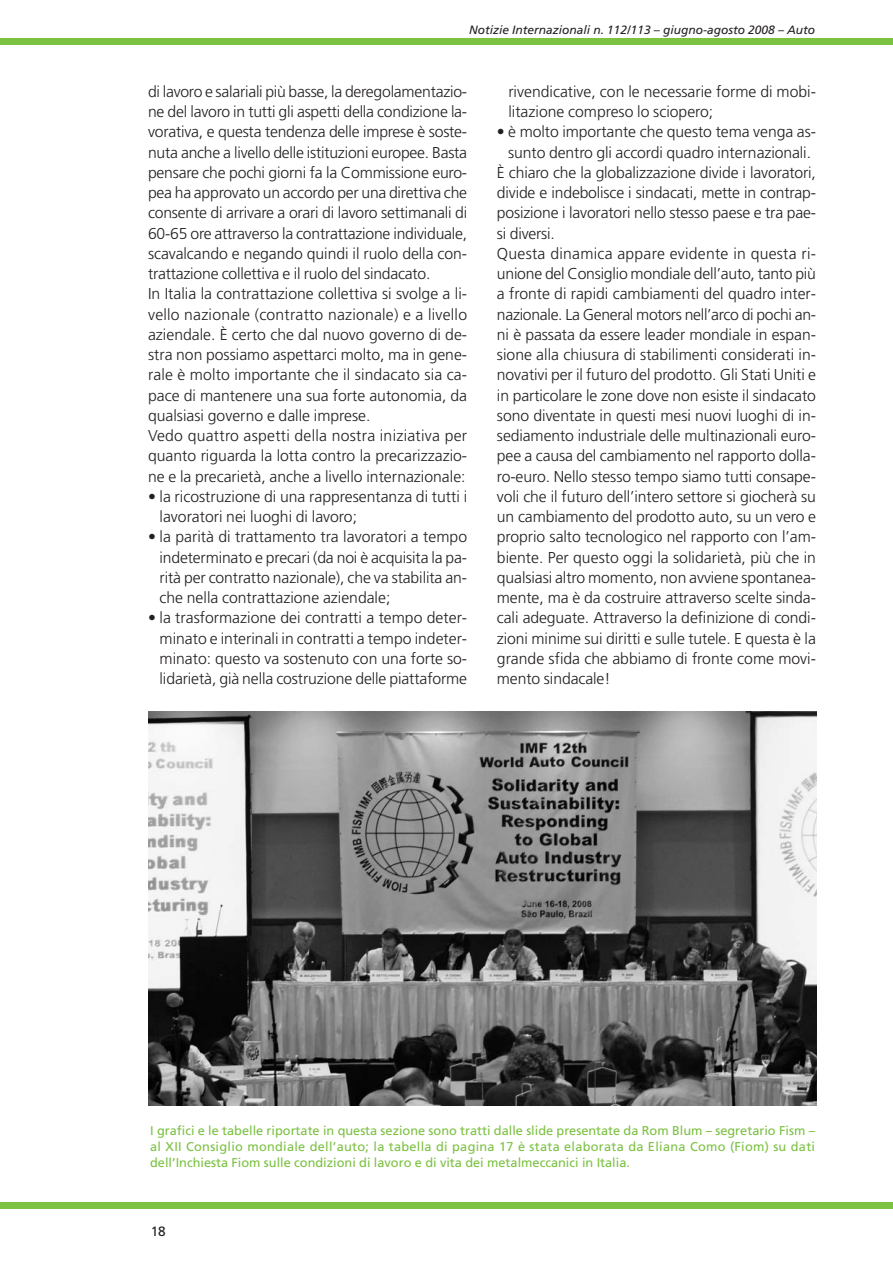
<style>
.page{position:relative;width:893px;height:1263px;background:#fff}
.page>*{position:absolute;margin:0;border:0;box-sizing:border-box;transform-origin:0 0}
.t1{font:300 15.75px/20.2px "Frutiger";letter-spacing:-.005em;color:#231f20}
.t2{font:300 15.75px "Frutiger";letter-spacing:.015em;color:#231f20}
.t3{font:13.5px "Frutiger";color:#231f20}
.t4{font:12.75px/15.8px "Frutiger";color:#7bc142;text-align:justify}
.t5{font:italic 12px "Frutiger";color:#231f20}
</style>
<div class="page">
<div style="left:0;top:1202px;width:892px;height:6px;background:#7bc142"></div>
<div style="left:0;top:38px;width:892px;height:7px;background:#7bc142"></div>
<img style="left:149px;top:711px;width:667px;height:395px">
<p class="t5" style="left:469px;top:25px;width:348px">Notizie Internazionali n. 112/113 – giugno-agosto 2008 – Auto</p>
<p class="t1" style="left:148px;top:83px;width:320px">di lavoro e salariali più basse, la deregolamentazio&shy;ne del lavoro in tutti gli aspetti della condizione la&shy;vorativa, e questa tendenza delle imprese è soste&shy;nuta anche a livello delle istituzioni europee. Basta pensare che pochi giorni fa la Commissione euro&shy;pea ha approvato un accordo per una direttiva che consente di arrivare a orari di lavoro settimanali di 60-65 ore attraverso la contrattazione individuale, scavalcando e negando quindi il ruolo della con&shy;trattazione collettiva e il ruolo del sindacato.<br>In Italia la contrattazione collettiva si svolge a li&shy;vello nazionale (contratto nazionale) e a livello aziendale. È certo che dal nuovo governo di de&shy;stra non possiamo aspettarci molto, ma in gene&shy;rale è molto importante che il sindacato sia ca&shy;pace di mantenere una sua forte autonomia, da qualsiasi governo e dalle imprese.<br>Vedo quattro aspetti della nostra iniziativa per quanto riguarda la lotta contro la precarizzazio&shy;ne e la precarietà, anche a livello internazionale:</p>
<p class="t1" style="left:159px;top:488px;width:309px;text-indent:-11px">• la ricostruzione di una rappresentanza di tutti i lavoratori nei luoghi di lavoro;</p>
<p class="t1" style="left:159px;top:528px;width:309px;text-align:justify;text-indent:-11px">• la parità di trattamento tra lavoratori a tempo indeterminato e precari (da noi è acquisita la pa&shy;rità per contratto nazionale), che va stabilita an&shy;che nella contrattazione aziendale;</p>
<p class="t1" style="left:159px;top:609px;width:309px;text-align:justify;text-indent:-11px">• la trasformazione dei contratti a tempo deter&shy;minato e interinali in contratti a tempo indeter&shy;minato: questo va sostenuto con una forte so&shy;lidarietà, già nella costruzione delle piattaforme</p>
<p class="t1" style="left:508px;top:83px;width:309px">rivendicative, con le necessarie forme di mobi&shy;litazione compreso lo sciopero;</p>
<p class="t1" style="left:497px;top:123px;width:320px">• è molto importante che questo tema venga as-</p>
<p class="t1" style="left:508px;top:143px;width:304px">sunto dentro gli accordi quadro internazionali.</p>
<p class="t1" style="left:497px;top:164px;width:320px">È chiaro che la globalizzazione divide i lavoratori,</p>
<p class="t1" style="left:497px;top:184px;width:320px">divide e indebolisce i sindacati, mette in contrap-</p>
<p class="t1" style="left:497px;top:204px;width:320px">posizione i lavoratori nello stesso paese e tra pae-</p>
<p class="t1" style="left:497px;top:224px;width:59px">si diversi.</p>
<p class="t2" style="left:497px;top:247px;width:320px">Questa dinamica appare evidente in questa ri-</p>
<p class="t1" style="left:497px;top:265px;width:320px">unione del Consiglio mondiale dell’auto, tanto più</p>
<p class="t1" style="left:497px;top:285px;width:320px">a fronte di rapidi cambiamenti del quadro inter-</p>
<p class="t1" style="left:497px;top:305px;width:320px">nazionale. La General motors nell’arco di pochi an-</p>
<p class="t1" style="left:497px;top:326px;width:320px">ni è passata da essere leader mondiale in espan-</p>
<p class="t1" style="left:497px;top:346px;width:320px">sione alla chiusura di stabilimenti considerati in-</p>
<p class="t1" style="left:497px;top:366px;width:320px">novativi per il futuro del prodotto. Gli Stati Uniti e</p>
<p class="t1" style="left:497px;top:386px;width:320px">in particolare le zone dove non esiste il sindacato</p>
<p class="t1" style="left:497px;top:407px;width:320px">sono diventate in questi mesi nuovi luoghi di in-</p>
<p class="t1" style="left:497px;top:427px;width:320px">sediamento industriale delle multinazionali euro-</p>
<p class="t1" style="left:497px;top:447px;width:320px">pee a causa del cambiamento nel rapporto dolla-</p>
<p class="t1" style="left:497px;top:467px;width:320px">ro-euro. Nello stesso tempo siamo tutti consape-</p>
<p class="t1" style="left:497px;top:488px;width:320px">voli che il futuro dell’intero settore si giocherà su</p>
<p class="t1" style="left:497px;top:508px;width:320px">un cambiamento del prodotto auto, su un vero e</p>
<p class="t1" style="left:497px;top:528px;width:320px">proprio salto tecnologico nel rapporto con l’am-</p>
<p class="t1" style="left:497px;top:548px;width:320px">biente. Per questo oggi la solidarietà, più che in</p>
<p class="t1" style="left:497px;top:569px;width:320px">qualsiasi altro momento, non avviene spontanea-</p>
<p class="t1" style="left:497px;top:589px;width:320px">mente, ma è da costruire attraverso scelte sinda-</p>
<p class="t1" style="left:497px;top:609px;width:320px">cali adeguate. Attraverso la definizione di condi-</p>
<p class="t1" style="left:497px;top:629px;width:320px">zioni minime sui diritti e sulle tutele. E questa è la</p>
<p class="t1" style="left:497px;top:650px;width:320px">grande sfida che abbiamo di fronte come movi-</p>
<p class="t1" style="left:497px;top:670px;width:115px">mento sindacale!</p>
<p class="t4" style="left:150px;top:1124px;width:666px">I grafici e le tabelle riportate in questa sezione sono tratti dalle slide presentate da Rom Blum – segretario Fism – al XII Consiglio mondiale dell’auto; la tabella di pagina 17 è stata elaborata da Eliana Como (Fiom) su dati dell’Inchiesta Fiom sulle condizioni di lavoro e di vita dei metalmeccanici in Italia.</p>
<p class="t3" style="left:151px;top:1226px;width:17px">18</p>
</div>
